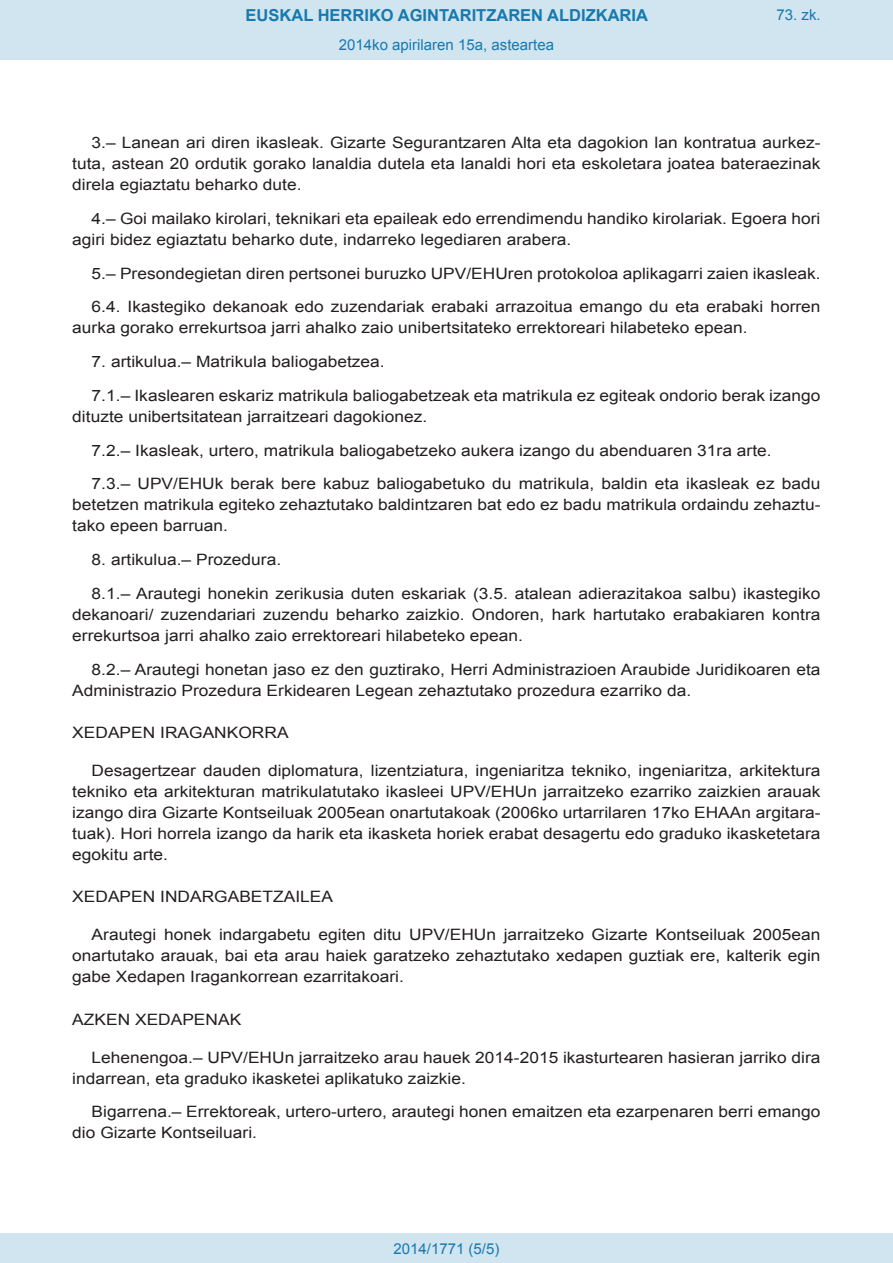
<style>
.page{position:relative;width:893px;height:1263px;background:#fff}
.page>*{position:absolute;margin:0;border:0;box-sizing:border-box;transform-origin:0 0}
.t1{font:700 16.5px "Arial";color:#1879ad}
.BOPVDetalle{font:15.6px/21px "Arial";color:#231f20;scale:1.11 1}
.BOPVDisposicion{font:15.6px "Arial";color:#231f20;scale:1.11 1}
.Paginacion_Centro{font:15px "Arial";color:#1879ad}
</style>
<div class="page">
<div style="left:0;top:0;width:893px;height:60px;background:#d0e5f0"></div>
<div style="left:0;top:1233px;width:893px;height:30px;background:#d0e5f0"></div>
<p class="t1" style="left:246px;top:4px;width:404px">EUSKAL HERRIKO AGINTARITZAREN ALDIZKARIA</p>
<p class="Paginacion_Centro" style="left:339px;top:35px;width:217px">2014ko apirilaren 15a, asteartea</p>
<p class="Paginacion_Centro" style="left:776px;top:5px;width:46px">73. zk.</p>
<p class="BOPVDetalle" style="left:72px;top:132px;width:676px;text-align:justify;text-indent:19px">3.– Lanean ari diren ikasleak. Gizarte Segurantzaren Alta eta dagokion lan kontratua aurkez&shy;tuta, astean 20 ordutik gorako lanaldia dutela eta lanaldi hori eta eskoletara joatea bateraezinak direla egiaztatu beharko dute.</p>
<p class="BOPVDetalle" style="left:72px;top:208px;width:676px;text-indent:19px">4.– Goi mailako kirolari, teknikari eta epaileak edo errendimendu handiko kirolariak. Egoera hori agiri bidez egiaztatu beharko dute, indarreko legediaren arabera.</p>
<p class="BOPVDetalle" style="left:92px;top:263px;width:658px">5.– Presondegietan diren pertsonei buruzko UPV/EHUren protokoloa aplikagarri zaien ikasleak.</p>
<p class="BOPVDetalle" style="left:72px;top:297px;width:676px;text-indent:19px">6.4. Ikastegiko dekanoak edo zuzendariak erabaki arrazoitua emango du eta erabaki horren aurka gorako errekurtsoa jarri ahalko zaio unibertsitateko errektoreari hilabeteko epean.</p>
<p class="BOPVDetalle" style="left:92px;top:351px;width:266px">7. artikulua.– Matrikula baliogabetzea.</p>
<p class="BOPVDetalle" style="left:72px;top:385px;width:676px;text-indent:19px">7.1.– Ikaslearen eskariz matrikula baliogabetzeak eta matrikula ez egiteak ondorio berak izango dituzte unibertsitatean jarraitzeari dagokionez.</p>
<p class="BOPVDetalle" style="left:92px;top:440px;width:614px">7.2.– Ikasleak, urtero, matrikula baliogabetzeko aukera izango du abenduaren 31ra arte.</p>
<p class="BOPVDetalle" style="left:72px;top:474px;width:676px;text-align:justify;text-indent:19px">7.3.– UPV/EHUk berak bere kabuz baliogabetuko du matrikula, baldin eta ikasleak ez badu betetzen matrikula egiteko zehaztutako baldintzaren bat edo ez badu matrikula ordaindu zehaztu&shy;tako epeen barruan.</p>
<p class="BOPVDetalle" style="left:92px;top:549px;width:172px">8. artikulua.– Prozedura.</p>
<p class="BOPVDetalle" style="left:72px;top:583px;width:676px;text-align:justify;text-indent:19px">8.1.– Arautegi honekin zerikusia duten eskariak (3.5. atalean adierazitakoa salbu) ikastegiko dekanoari/ zuzendariari zuzendu beharko zaizkio. Ondoren, hark hartutako erabakiaren kontra errekurtsoa jarri ahalko zaio errektoreari hilabeteko epean.</p>
<p class="BOPVDetalle" style="left:72px;top:659px;width:676px;text-indent:19px">8.2.– Arautegi honetan jaso ez den guztirako, Herri Administrazioen Araubide Juridikoaren eta<br>Administrazio Prozedura Erkidearen Legean zehaztutako prozedura ezarriko da.</p>
<p class="BOPVDisposicion" style="left:72px;top:722px;width:196px">XEDAPEN IRAGANKORRA</p>
<p class="BOPVDetalle" style="left:72px;top:760px;width:676px;text-align:justify;text-indent:19px">Desagertzear dauden diplomatura, lizentziatura, ingeniaritza tekniko, ingeniaritza, arkitektura tekniko eta arkitekturan matrikulatutako ikasleei UPV/EHUn jarraitzeko ezarriko zaizkien arauak izango dira Gizarte Kontseiluak 2005ean onartutakoak (2006ko urtarrilaren 17ko EHAAn argitara&shy;tuak). Hori horrela izango da harik eta ikasketa horiek erabat desagertu edo graduko ikasketetara egokitu arte.</p>
<p class="BOPVDisposicion" style="left:72px;top:886px;width:236px">XEDAPEN INDARGABETZAILEA</p>
<p class="BOPVDetalle" style="left:72px;top:924px;width:676px;text-align:justify;text-indent:19px">Arautegi honek indargabetu egiten ditu UPV/EHUn jarraitzeko Gizarte Kontseiluak 2005ean onartutako arauak, bai eta arau haiek garatzeko zehaztutako xedapen guztiak ere, kalterik egin gabe Xedapen Iragankorrean ezarritakoari.</p>
<p class="BOPVDisposicion" style="left:72px;top:1009px;width:154px">AZKEN XEDAPENAK</p>
<p class="BOPVDetalle" style="left:72px;top:1047px;width:676px;text-indent:19px">Lehenengoa.– UPV/EHUn jarraitzeko arau hauek 2014-2015 ikasturtearen hasieran jarriko dira indarrean, eta graduko ikasketei aplikatuko zaizkie.</p>
<p class="BOPVDetalle" style="left:72px;top:1101px;width:676px;text-indent:19px">Bigarrena.– Errektoreak, urtero-urtero, arautegi honen emaitzen eta ezarpenaren berri emango dio Gizarte Kontseiluari.</p>
<p class="Paginacion_Centro" style="left:393px;top:1238px;width:107px">2014/1771 (5/5)</p>
</div>
